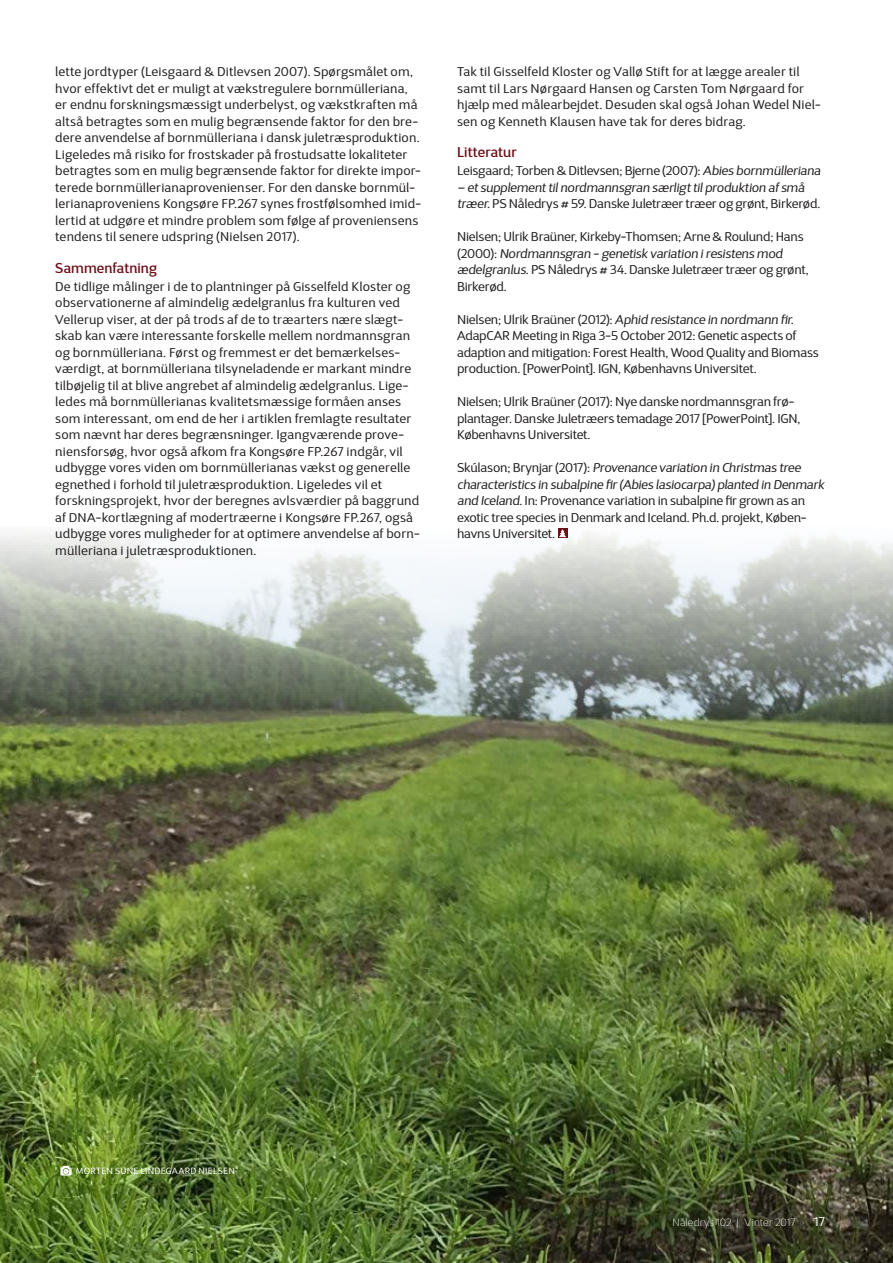
<style>
.page{position:relative;width:893px;height:1263px;background:#fff}
.page>*{position:absolute;margin:0;border:0;box-sizing:border-box;transform-origin:0 0}
.t1{font:500 14.25px "D Sari";letter-spacing:.01em;color:#6b0f17}
.t2{font:12.75px/16.5px "D Sari";letter-spacing:.015em;color:#231f20}
.t3{font:12.75px/16.5px "D Sari";letter-spacing:-.015em;color:#231f20}
.t4{font:italic 12.75px/16.5px "D Sari";letter-spacing:-.015em;color:#231f20}
.t5{font:12.75px "D Sari";letter-spacing:-.01em;color:#231f20}
.t6{font:12.75px "D Sari";color:#fff}
.t7{font:100 10.5px "D Sari";letter-spacing:.02em;color:#fff}
.t8{font:9px "D Sari";letter-spacing:.025em;color:#fff}
.s1{font-style:italic}
.s2{font-style:normal}
</style>
<div class="page">
<img style="left:0;top:528px;width:893px;height:735px">
<svg style="left:60px;top:1166px;width:12px;height:9px"></svg>
<svg style="left:558px;top:528px;width:9px;height:10px"></svg>
<svg style="left:559px;top:529px;width:7px;height:8px"></svg>
<p class="t2" style="left:55px;top:63px;width:368px">lette jordtyper (Leisgaard &amp; Ditlevsen 2007). Spørgsmålet om, hvor effektivt det er muligt at vækstregulere bornmülleriana, er endnu forskningsmæssigt underbelyst, og vækstkraften må altså betragtes som en mulig begrænsende faktor for den bre&shy;dere anvendelse af bornmülleriana i dansk juletræsproduktion.<br>Ligeledes må risiko for frostskader på frostudsatte lokaliteter betragtes som en mulig begrænsende faktor for direkte impor&shy;terede bornmüllerianaprovenienser. For den danske bornmül&shy;lerianaproveniens Kongsøre FP.267 synes frostfølsomhed imid&shy;lertid at udgøre et mindre problem som følge af proveniensens tendens til senere udspring (Nielsen 2017).</p>
<p class="t1" style="left:55px;top:259px;width:103px">Sammenfatning</p>
<p class="t2" style="left:55px;top:278px;width:366px">De tidlige målinger i de to plantninger på Gisselfeld Kloster og observationerne af almindelig ædelgranlus fra kulturen ved Vellerup viser, at der på trods af de to træarters nære slægt&shy;skab kan være interessante forskelle mellem nordmannsgran og bornmülleriana. Først og fremmest er det bemærkelses&shy;værdigt, at bornmülleriana tilsyneladende er markant mindre tilbøjelig til at blive angrebet af almindelig ædelgranlus. Lige&shy;ledes må bornmüllerianas kvalitetsmæssige formåen anses som interessant, om end de her i artiklen fremlagte resultater som nævnt har deres begrænsninger. Igangværende prove&shy;niensforsøg, hvor også afkom fra Kongsøre FP.267 indgår, vil udbygge vores viden om bornmüllerianas vækst og generelle egnethed i forhold til juletræsproduktion. Ligeledes vil et forskningsprojekt, hvor der beregnes avlsværdier på baggrund af DNA-kortlægning af modertræerne i Kongsøre FP.267, også udbygge vores muligheder for at optimere anvendelse af born&shy;mülleriana i juletræsproduktionen.</p>
<p class="t2" style="left:457px;top:63px;width:366px">Tak til Gisselfeld Kloster og Vallø Stift for at lægge arealer til samt til Lars Nørgaard Hansen og Carsten Tom Nørgaard for hjælp med målearbejdet. Desuden skal også Johan Wedel Niel&shy;sen og Kenneth Klausen have tak for deres bidrag.</p>
<p class="t1" style="left:457px;top:143px;width:61px">Litteratur</p>
<p class="t5" style="left:457px;top:163px;width:365px">Leisgaard; Torben &amp; Ditlevsen; Bjerne (2007): <span class="s1">Abies bornmülleriana</span></p>
<p class="t4" style="left:457px;top:179px;width:365px">– et supplement til nordmannsgran særligt til produktion af små træer. <span class="s2">PS Nåledrys # 59. Danske Juletræer træer og grønt, Birkerød.</span></p>
<p class="t3" style="left:457px;top:228px;width:353px">Nielsen; Ulrik Braüner, Kirkeby-Thomsen; Arne &amp; Roulund; Hans (2000): <span class="s1">Nordmannsgran - genetisk variation i resistens mod ædelgranlus.</span> PS Nåledrys # 34. Danske Juletræer træer og grønt, Birkerød.</p>
<p class="t3" style="left:457px;top:311px;width:363px">Nielsen; Ulrik Braüner (2012): <span class="s1">Aphid resistance in nordmann fir.<br></span>AdapCAR Meeting in Riga 3-5 October 2012: Genetic aspects of adaption and mitigation: Forest Health, Wood Quality and Biomass production. [PowerPoint]. IGN, Københavns Universitet.</p>
<p class="t3" style="left:457px;top:393px;width:345px">Nielsen; Ulrik Braüner (2017): Nye danske nordmannsgran frø&shy;plantager. Danske Juletræers temadage 2017 [PowerPoint]. IGN,<br>Københavns Universitet.</p>
<p class="t3" style="left:457px;top:459px;width:369px">Skúlason; Brynjar (2017): <span class="s1">Provenance variation in Christmas tree characteristics in subalpine fir (Abies lasiocarpa) planted in Denmark and Iceland</span>. In: Provenance variation in subalpine fir grown as an exotic tree species in Denmark and Iceland. Ph.d. projekt, Køben&shy;havns Universitet.</p>
<p class="t8" style="left:76px;top:1166px;width:161px">MORTEN SUNE LINDEGAARD NIELSEN</p>
<p class="t7" style="left:673px;top:1216px;width:124px">Nåledrys 102 | Vinter 2017</p>
<p class="t6" style="left:814px;top:1213px;width:12px">17</p>
</div>
